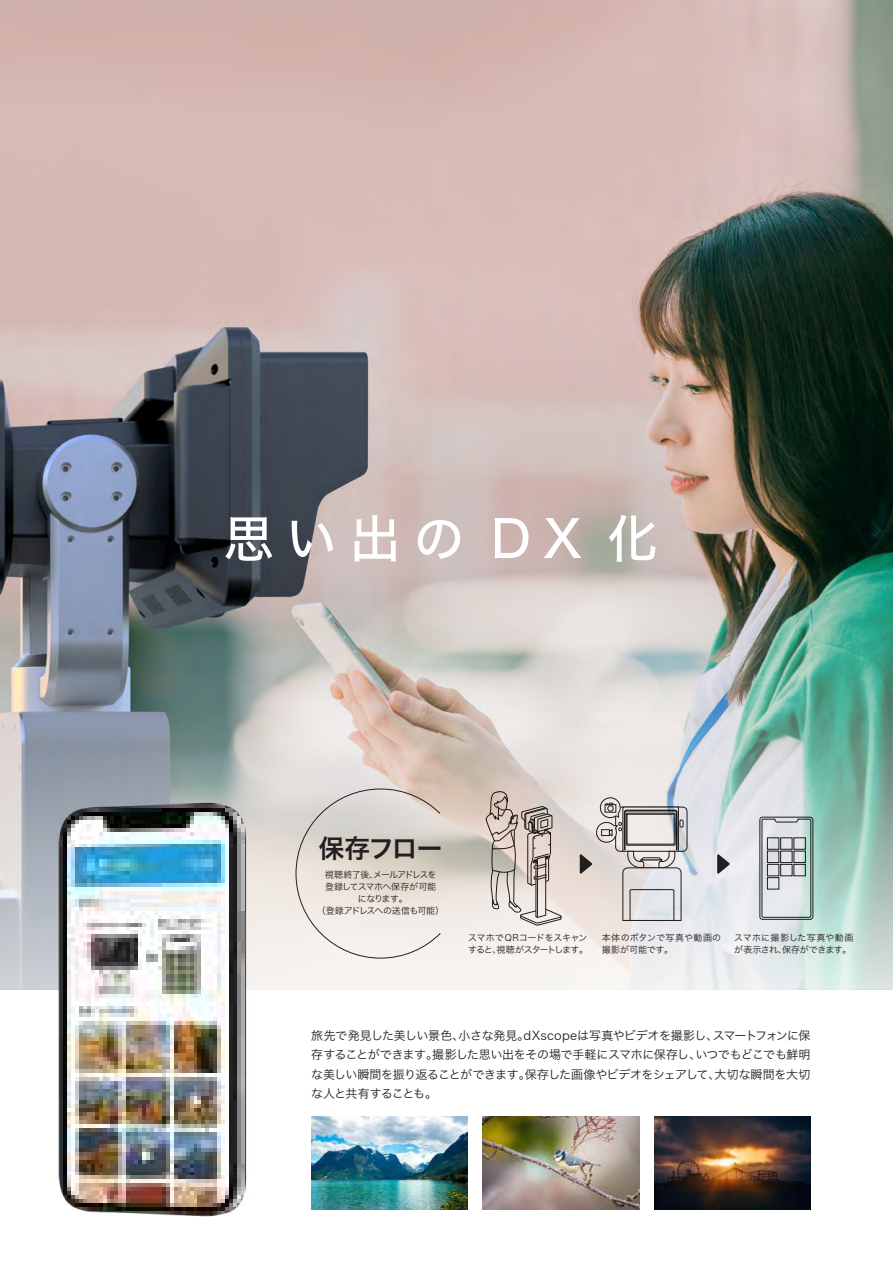
<style>
.page{position:relative;width:893px;height:1263px;background:#fff}
.page>*{position:absolute;margin:0;border:0;box-sizing:border-box;transform-origin:0 0}
.t1{font:51px "Hiragino Sans W5";letter-spacing:.24em;color:#fff}
.t2{font:25.65px "Hiragino Sans W6";letter-spacing:-.04em;color:#231f20}
.t3{font:12px/19.5px "Hiragino Sans W3";letter-spacing:-.045em;color:#231f20;text-align:justify}
.t4{font:9px/12px "Hiragino Sans W3";letter-spacing:-.065em;color:#231f20;text-align:center}
.t5{font:9px/12px "Hiragino Sans W3";letter-spacing:-.03em;color:#231f20}
.t6{font:9px/12px "Hiragino Sans W3";color:#231f20}
.t7{font:9px/12px "Hiragino Sans W3";letter-spacing:.02em;color:#231f20}
</style>
<div class="page">
<img style="left:0;top:0;width:893px;height:543px">
<img style="left:0;top:543px;width:893px;height:447px">
<img style="left:0;top:721px;width:584px;height:496px">
<div style="left:759px;top:817px;width:54px;height:102px;border:1px solid #231f20;border-radius:3px"></div>
<svg style="left:761px;top:818px;width:50px;height:100px;background:#c7ced0"></svg>
<div style="left:767px;top:838px;width:12px;height:11px;background:#dbdfe7"></div>
<div style="left:767px;top:837px;width:12px;height:12px;border:1px solid #231f20"></div>
<div style="left:781px;top:838px;width:11px;height:11px;background:#e2e4ea"></div>
<div style="left:780px;top:837px;width:12px;height:12px;border:1px solid #231f20"></div>
<svg style="left:796px;top:839px;width:8px;height:8px"></svg>
<div style="left:794px;top:837px;width:12px;height:12px;border:1px solid #231f20"></div>
<div style="left:767px;top:851px;width:12px;height:11px;background:#dce1e8"></div>
<div style="left:767px;top:851px;width:12px;height:12px;border:1px solid #231f20"></div>
<div style="left:781px;top:851px;width:11px;height:11px;background:#e5e5ea"></div>
<div style="left:780px;top:851px;width:12px;height:12px;border:1px solid #231f20"></div>
<svg style="left:796px;top:853px;width:8px;height:8px"></svg>
<div style="left:794px;top:851px;width:12px;height:12px;border:1px solid #231f20"></div>
<div style="left:767px;top:864px;width:12px;height:12px;background:#e2e5eb"></div>
<div style="left:767px;top:864px;width:12px;height:12px;border:1px solid #231f20"></div>
<div style="left:781px;top:864px;width:11px;height:12px;background:#e3e5ea"></div>
<div style="left:780px;top:864px;width:12px;height:12px;border:1px solid #231f20"></div>
<svg style="left:796px;top:866px;width:8px;height:8px"></svg>
<div style="left:794px;top:864px;width:12px;height:12px;border:1px solid #231f20"></div>
<div style="left:767px;top:878px;width:12px;height:11px;background:#e3e7ec"></div>
<div style="left:767px;top:877px;width:12px;height:12px;border:1px solid #231f20"></div>
<div style="left:616px;top:807px;width:71px;height:44px;background:linear-gradient(to bottom,#e4e7ef,#d1d1d1);border-radius:4px"></div>
<div style="left:615px;top:807px;width:72px;height:45px;border:1px solid #231f20;border-radius:4px"></div>
<svg style="left:486px;top:791px;width:75px;height:134px;background:#c7bcb5"></svg>
<img style="left:311px;top:1117px;width:157px;height:93px">
<img style="left:483px;top:1117px;width:156px;height:93px">
<img style="left:654px;top:1117px;width:157px;height:93px">
<svg style="left:580px;top:797px;width:103px;height:124px;background:#cdc9c8"></svg>
<svg style="left:717px;top:854px;width:13px;height:20px"></svg>
<svg style="left:296px;top:789px;width:145px;height:169px;background:#e1dbd5"></svg>
<h1 class="t1" style="left:223px;top:493px;width:436px">思い出の DX 化</h1>
<h2 class="t2" style="left:319px;top:825px;width:125px">保存フロー</h2>
<p class="t4" style="left:317px;top:868px;width:129px">視聴終了後、メールアドレスを<br>登録してスマホへ保存が可能<br>になります。<br>（登録アドレスへの送信も可能）</p>
<p class="t5" style="left:468px;top:931px;width:122px">スマホでQRコードをスキャンすると、視聴がスタートします。</p>
<p class="t7" style="left:602px;top:931px;width:121px">本体のボタンで写真や動画の撮影が可能です。</p>
<p class="t6" style="left:734px;top:931px;width:121px">スマホに撮影した写真や動画が表示され、保存ができます。</p>
<p class="t3" style="left:311px;top:1024px;width:501px">旅先で発見した美しい景色、小さな発見。dXscopeは写真やビデオを撮影し、スマートフォンに保存することができます。撮影した思い出をその場で手軽にスマホに保存し、いつでもどこでも鮮明な美しい瞬間を振り返ることができます。保存した画像やビデオをシェアして、大切な瞬間を大切な人と共有することも。</p>
</div>
